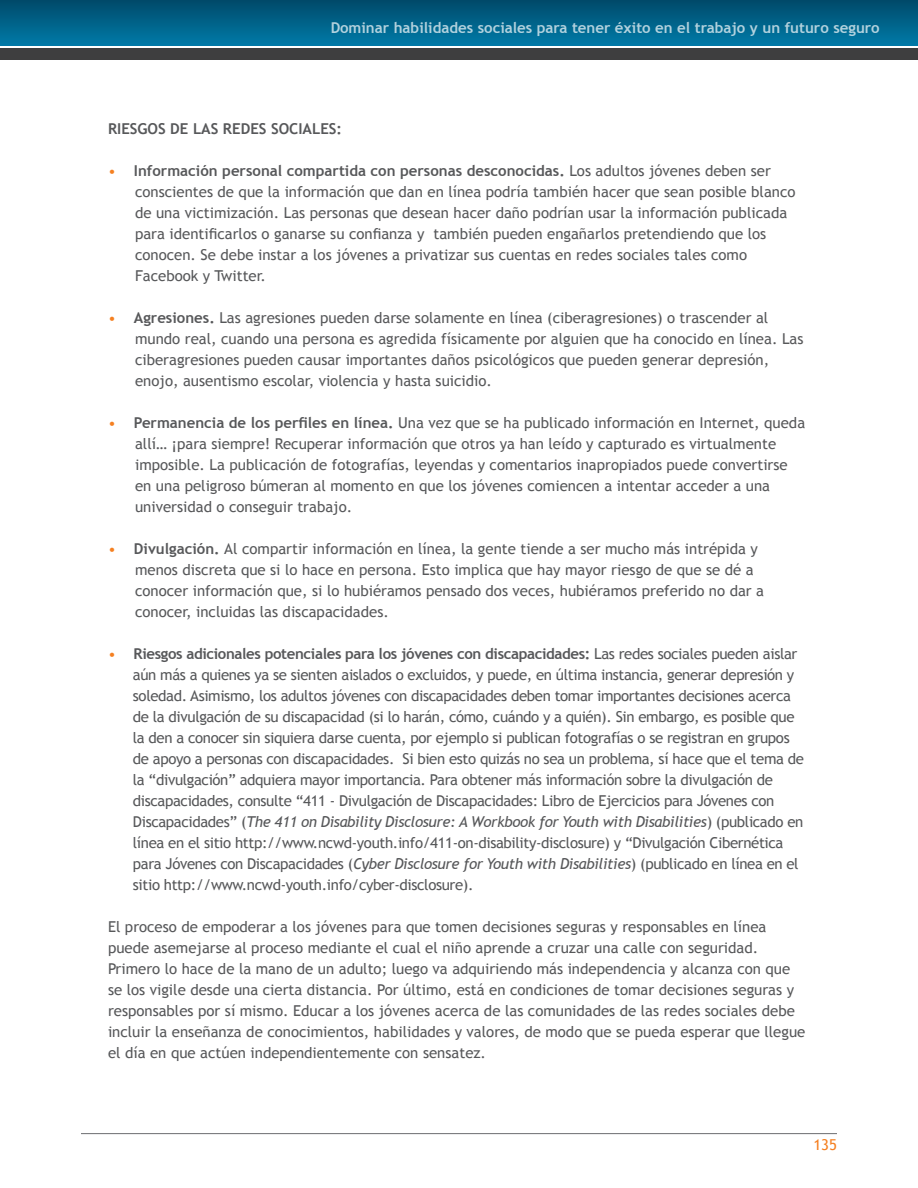
<style>
.page{position:relative;width:918px;height:1188px;background:#fff}
.page>*{position:absolute;margin:0;border:0;box-sizing:border-box;transform-origin:0 0}
.body_copy{font:15px/21px "Trebuchet MS";color:#57585a}
.body_copy-2{font:15px/21px "Trebuchet MS";letter-spacing:-.025em;color:#57585a}
.t1{font:700 15px "Trebuchet MS";color:#fff}
.t2{font:700 15px "Trebuchet MS";color:#57585a}
.t3{font:15px "Trebuchet MS";color:#f58021}
.s1{color:#f58021}
.s2{font-weight:700}
.s3{font-style:italic}
</style>
<div class="page">
<div style="left:0;top:0;width:918px;height:46px;background:linear-gradient(to bottom,#004a6a,#0079a7)"></div>
<div style="left:0;top:48px;width:918px;height:12px;background:#3e3e3f"></div>
<hr style="left:81px;top:1133px;width:756px;height:1px;background:#6c6d70">
<p class="t1" style="left:330px;top:18px;width:551px">Dominar habilidades sociales para tener éxito en el trabajo y un futuro seguro</p>
<h4 class="t2" style="left:108px;top:120px;width:236px">RIESGOS DE LAS REDES SOCIALES:</h4>
<p class="body_copy" style="left:135px;top:161px;width:662px;text-indent:-27px"><span class="s1">•</span> <span class="s2">Información personal compartida con personas desconocidas.</span> Los adultos jóvenes deben ser conscientes de que la información que dan en línea podría también hacer que sean posible blanco de una victimización. Las personas que desean hacer daño podrían usar la información publicada para identificarlos o ganarse su confianza y también pueden engañarlos pretendiendo que los conocen. Se debe instar a los jóvenes a privatizar sus cuentas en redes sociales tales como Facebook y Twitter.</p>
<p class="body_copy" style="left:135px;top:308px;width:670px;text-indent:-27px"><span class="s1">•</span> <span class="s2">Agresiones.</span> Las agresiones pueden darse solamente en línea (ciberagresiones) o trascender al mundo real, cuando una persona es agredida físicamente por alguien que ha conocido en línea. Las ciberagresiones pueden causar importantes daños psicológicos que pueden generar depresión, enojo, ausentismo escolar, violencia y hasta suicidio.</p>
<p class="body_copy" style="left:135px;top:413px;width:672px;text-indent:-27px"><span class="s1">•</span> <span class="s2">Permanencia de los perfiles en línea.</span> Una vez que se ha publicado información en Internet, queda allí… ¡para siempre! Recuperar información que otros ya han leído y capturado es virtualmente imposible. La publicación de fotografías, leyendas y comentarios inapropiados puede convertirse en una peligroso búmeran al momento en que los jóvenes comiencen a intentar acceder a una universidad o conseguir trabajo.</p>
<p class="body_copy" style="left:135px;top:539px;width:631px;text-indent:-27px"><span class="s1">•</span> <span class="s2">Divulgación.</span> Al compartir información en línea, la gente tiende a ser mucho más intrépida y menos discreta que si lo hace en persona. Esto implica que hay mayor riesgo de que se dé a conocer información que, si lo hubiéramos pensado dos veces, hubiéramos preferido no dar a conocer, incluidas las discapacidades.</p>
<p class="body_copy-2" style="left:133px;top:644px;width:673px;text-indent:-25px"><span class="s1">•</span> <span class="s2">Riesgos adicionales potenciales para los jóvenes con discapacidades:</span> Las redes sociales pueden aislar aún más a quienes ya se sienten aislados o excluidos, y puede, en última instancia, generar depresión y soledad. Asimismo, los adultos jóvenes con discapacidades deben tomar importantes decisiones acerca de la divulgación de su discapacidad (si lo harán, cómo, cuándo y a quién). Sin embargo, es posible que la den a conocer sin siquiera darse cuenta, por ejemplo si publican fotografías o se registran en grupos de apoyo a personas con discapacidades. Si bien esto quizás no sea un problema, sí hace que el tema de la “divulgación” adquiera mayor importancia. Para obtener más información sobre la divulgación de discapacidades, consulte “411 - Divulgación de Discapacidades: Libro de Ejercicios para Jóvenes con Discapacidades” (<span class="s3">The 411 on Disability Disclosure: A Workbook for Youth with Disabilities</span>) (publicado en línea en el sitio http://www.ncwd-youth.info/411-on-disability-disclosure) y “Divulgación Cibernética para Jóvenes con Discapacidades (<span class="s3">Cyber Disclosure for Youth with Disabilities</span>) (publicado en línea en el sitio http://www.ncwd-youth.info/cyber-disclosure).</p>
<p class="body_copy" style="left:108px;top:917px;width:699px">El proceso de empoderar a los jóvenes para que tomen decisiones seguras y responsables en línea puede asemejarse al proceso mediante el cual el niño aprende a cruzar una calle con seguridad.<br>Primero lo hace de la mano de un adulto; luego va adquiriendo más independencia y alcanza con que se los vigile desde una cierta distancia. Por último, está en condiciones de tomar decisiones seguras y responsables por sí mismo. Educar a los jóvenes acerca de las comunidades de las redes sociales debe incluir la enseñanza de conocimientos, habilidades y valores, de modo que se pueda esperar que llegue el día en que actúen independientemente con sensatez.</p>
<p class="t3" style="left:813px;top:1136px;width:25px">135</p>
</div>
